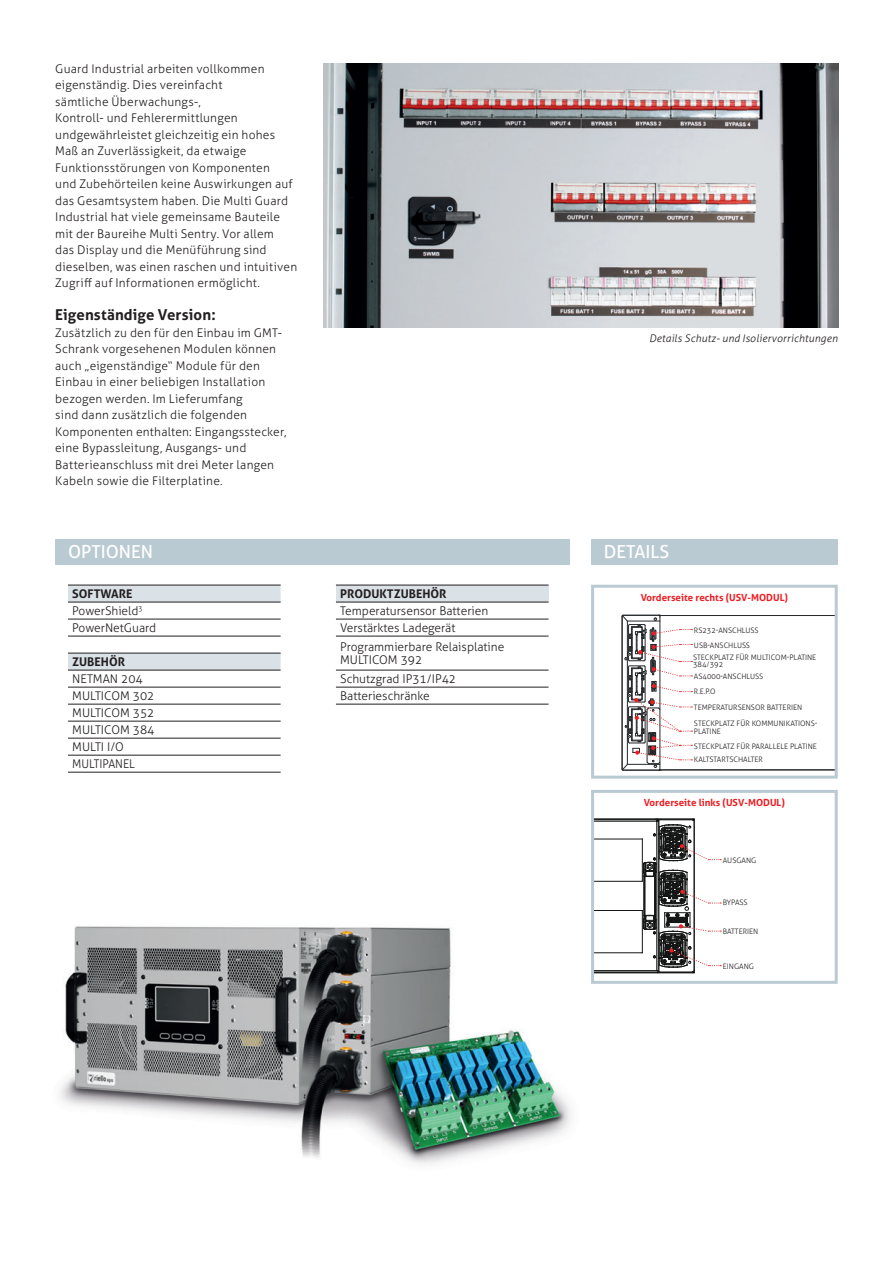
<style>
.page{position:relative;width:893px;height:1263px;background:#fff}
.page>*{position:absolute;margin:0;border:0;box-sizing:border-box;transform-origin:0 0}
.TITOLI_BIG{font:18px "Aller";color:#fff}
.testo{font:700 15px "Aller";letter-spacing:.005em;color:#231f20}
.testo-2{font:300 12px/16.5px "Aller";letter-spacing:.015em;color:#231f20}
.tabelle{font:300 12px "Aller";color:#231f20}
.tabelle_evidenziato{font:700 12px "Aller";color:#231f20}
.tabelle-2{font:300 12px "Aller";color:#231f20;scale:.95 1}
.testo-3{font:italic 300 10.5px "Aller";letter-spacing:.02em;color:#231f20}
.tabelle_evidenziato-2{font:700 9.75px "Aller";color:#ee1d23}
.dida_disegni{font:300 7.5px/7.5px "Aller";color:#231f20}
</style>
<div class="page">
<img style="left:323px;top:64px;width:516px;height:263px">
<img style="left:60px;top:926px;width:511px;height:238px">
<div style="left:55px;top:539px;width:515px;height:25px;background:#bacad2"></div>
<svg style="left:68px;top:586px;width:213px;height:186px"></svg>
<hr style="left:68px;top:772px;width:213px;height:1px;background:#231f20">
<hr style="left:68px;top:585px;width:213px;height:1px;background:#231f20">
<hr style="left:68px;top:602px;width:213px;height:1px;background:#231f20">
<hr style="left:68px;top:619px;width:213px;height:1px;background:#231f20">
<hr style="left:68px;top:636px;width:213px;height:1px;background:#231f20">
<hr style="left:68px;top:653px;width:213px;height:1px;background:#231f20">
<hr style="left:68px;top:670px;width:213px;height:1px;background:#231f20">
<hr style="left:68px;top:687px;width:213px;height:1px;background:#231f20">
<hr style="left:68px;top:704px;width:213px;height:1px;background:#231f20">
<hr style="left:68px;top:721px;width:213px;height:1px;background:#231f20">
<hr style="left:68px;top:738px;width:213px;height:1px;background:#231f20">
<hr style="left:68px;top:755px;width:213px;height:1px;background:#231f20">
<div style="left:336px;top:585px;width:213px;height:17px;background:#dae2e7"></div>
<svg style="left:336px;top:618px;width:213px;height:86px"></svg>
<hr style="left:336px;top:585px;width:213px;height:1px;background:#231f20">
<hr style="left:336px;top:602px;width:213px;height:1px;background:#231f20">
<hr style="left:336px;top:619px;width:213px;height:1px;background:#231f20">
<hr style="left:336px;top:636px;width:213px;height:1px;background:#231f20">
<hr style="left:336px;top:670px;width:213px;height:1px;background:#231f20">
<hr style="left:336px;top:687px;width:213px;height:1px;background:#231f20">
<hr style="left:336px;top:704px;width:213px;height:1px;background:#231f20">
<div style="left:591px;top:585px;width:247px;height:194px;border:3px solid #bacad2"></div>
<div style="left:591px;top:790px;width:247px;height:194px;border:3px solid #bacad2"></div>
<div style="left:591px;top:539px;width:247px;height:25px;background:#bacad2"></div>
<svg style="left:593px;top:818px;width:128px;height:156px"></svg>
<svg style="left:621px;top:614px;width:215px;height:157px"></svg>
<p class="testo-2" style="left:55px;top:60px;width:243px">Guard Industrial arbeiten vollkommen eigenständig. Dies vereinfacht<br>sämtliche Überwachungs-,<br>Kontroll- und Fehlerermittlungen undgewährleistet gleichzeitig ein hohes Maß an Zuverlässigkeit, da etwaige Funktionsstörungen von Komponenten<br>und Zubehörteilen keine Auswirkungen auf das Gesamtsystem haben. Die Multi Guard Industrial hat viele gemeinsame Bauteile mit der Baureihe Multi Sentry. Vor allem<br>das Display und die Menüführung sind dieselben, was einen raschen und intuitiven Zugriff auf Informationen ermöglicht.</p>
<p class="testo" style="left:55px;top:306px;width:162px">Eigenständige Version:</p>
<p class="testo-2" style="left:55px;top:324px;width:233px">Zusätzlich zu den für den Einbau im GMT-Schrank vorgesehenen Modulen können auch „eigenständige“ Module für den Einbau in einer beliebigen Installation bezogen werden. Im Lieferumfang<br>sind dann zusätzlich die folgenden Komponenten enthalten: Eingangsstecker, eine Bypassleitung, Ausgangs- und Batterieanschluss mit drei Meter langen Kabeln sowie die Filterplatine.</p>
<p class="TITOLI_BIG" style="left:68px;top:541px;width:87px">OPTIONEN</p>
<p class="tabelle_evidenziato" style="left:72px;top:586px;width:62px">SOFTWARE</p>
<p class="tabelle" style="left:72px;top:603px;width:72px">PowerShield<sup>3</sup></p>
<p class="tabelle" style="left:72px;top:620px;width:86px">PowerNetGuard</p>
<p class="tabelle_evidenziato" style="left:72px;top:654px;width:54px">ZUBEHÖR</p>
<p class="tabelle" style="left:72px;top:671px;width:72px">NETMAN 204</p>
<p class="tabelle" style="left:72px;top:688px;width:84px">MULTICOM 302</p>
<p class="tabelle" style="left:72px;top:705px;width:84px">MULTICOM 352</p>
<p class="tabelle" style="left:72px;top:723px;width:84px">MULTICOM 384</p>
<p class="tabelle" style="left:72px;top:740px;width:53px">MULTI I/O</p>
<p class="tabelle-2" style="left:72px;top:757px;width:67px">MULTIPANEL</p>
<p class="tabelle_evidenziato" style="left:340px;top:586px;width:108px">PRODUKTZUBEHÖR</p>
<p class="tabelle" style="left:340px;top:603px;width:150px">Temperatursensor Batterien</p>
<p class="tabelle" style="left:340px;top:620px;width:117px">Verstärktes Ladegerät</p>
<p class="tabelle" style="left:340px;top:639px;width:166px">Programmierbare Relaisplatine</p>
<p class="tabelle" style="left:340px;top:653px;width:84px">MULTICOM 392</p>
<p class="tabelle" style="left:340px;top:671px;width:117px">Schutzgrad IP31/IP42</p>
<p class="tabelle" style="left:340px;top:688px;width:91px">Batterieschränke</p>
<p class="testo-3" style="left:649px;top:332px;width:190px">Details Schutz- und Isoliervorrichtungen</p>
<p class="TITOLI_BIG" style="left:604px;top:541px;width:67px">DETAILS</p>
<p class="tabelle_evidenziato-2" style="left:641px;top:591px;width:149px">Vorderseite rechts (USV-MODUL)</p>
<p class="dida_disegni" style="left:694px;top:627px;width:66px">RS232-ANSCHLUSS</p>
<p class="dida_disegni" style="left:693px;top:654px;width:125px">STECKPLATZ FÜR MULTICOM-PLATINE</p>
<p class="dida_disegni" style="left:693px;top:661px;width:32px">384/392</p>
<p class="dida_disegni" style="left:694px;top:688px;width:23px">R.E.P.O</p>
<p class="dida_disegni" style="left:694px;top:642px;width:58px">USB-ANSCHLUSS</p>
<p class="dida_disegni" style="left:694px;top:672px;width:71px">AS4000-ANSCHLUSS</p>
<p class="dida_disegni" style="left:694px;top:703px;width:110px">TEMPERATURSENSOR BATTERIEN</p>
<p class="dida_disegni" style="left:694px;top:720px;width:125px">STECKPLATZ FÜR KOMMUNIKATIONS-<br>PLATINE</p>
<p class="dida_disegni" style="left:694px;top:742px;width:125px">STECKPLATZ FÜR PARALLELE PLATINE</p>
<p class="dida_disegni" style="left:694px;top:756px;width:71px">KALTSTARTSCHALTER</p>
<p class="tabelle_evidenziato-2" style="left:644px;top:796px;width:143px">Vorderseite links (USV-MODUL)</p>
<p class="dida_disegni" style="left:723px;top:857px;width:35px">AUSGANG</p>
<p class="dida_disegni" style="left:723px;top:898px;width:26px">BYPASS</p>
<p class="dida_disegni" style="left:723px;top:927px;width:37px">BATTERIEN</p>
<p class="dida_disegni" style="left:723px;top:963px;width:33px">EINGANG</p>
</div>
